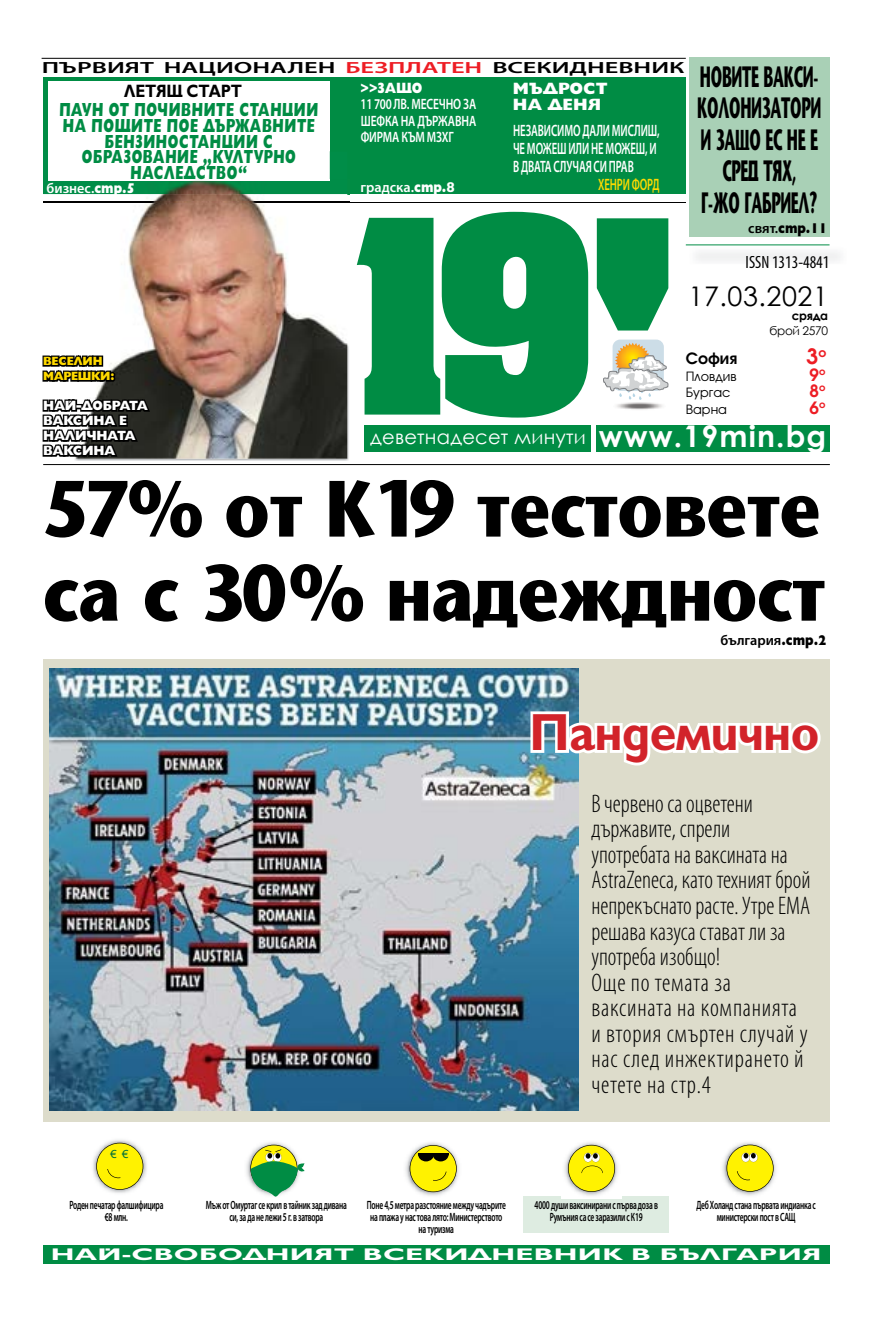
<style>
.page{position:relative;width:893px;height:1340px;background:#fff}
.page>*{position:absolute;margin:0;border:0;box-sizing:border-box;transform-origin:0 0}
.t1{font:79.5px/84px "Stone Sans";letter-spacing:-.01em;color:#000;scale:.9 1}
.t2{font:700 52.5px "Gilt";letter-spacing:-.01em;color:#d2232a;scale:.92 1}
.t3{font:700 29.85px "Century Gothic";letter-spacing:.04em;color:#fff}
.t4{font:29.4px/31.5px "Stone Sans";letter-spacing:-.01em;color:#000;text-align:center;scale:.5 1}
.t5{font:27px "Century Gothic";letter-spacing:.02em;color:#000}
.t6{font:300 condensed 25.5px/25.5px "Myriad Pro";color:#000;scale:.95 1}
.t7{font:700 22.35px "Avanti CYR";color:#ed1d24}
.t8{font:19.5px "Century Gothic";letter-spacing:.01em;color:#fff}
.t9{font:800 19.05px/15.8px "Gilt";letter-spacing:.03em;color:#008c44;text-align:center;scale:.69 1}
.t10{font:condensed 18px "Myriad Pro";color:#000;scale:.95 1}
.t11{font:700 18px "Gilt";letter-spacing:-.01em;color:#000;scale:.87 1}
.t12{font:700 17.85px "Avanti CYR";color:#ed1d24}
.t13{font:700 16.95px "Gilt";letter-spacing:.01em;color:#fff;scale:1.68 1}
.t14{font:600 16.5px/18px "Myriad Pro";letter-spacing:-.01em;color:#fff;scale:.65 1}
.t15{font:800 16.5px/16.5px "Gilt";color:#fff}
.t16{font:600 16.5px "Myriad Pro";letter-spacing:-.01em;color:#ffda00;scale:.65 1}
.t17{font:700 16.35px "Avanti CYR";color:#000}
.t18{font:600 16.2px "Myriad Pro";color:#000;scale:1.63 1}
.t19{font:600 15px/16.5px "Myriad Pro";letter-spacing:-.01em;color:#fff;text-align:justify;scale:.76 1}
.t20{font:800 15px "Gilt";color:#fff;scale:.85 1}
.t21{font:600 14.25px "Myriad Pro";color:#fff}
.t22{font:600 14.25px "Myriad Pro";color:#000}
.t23{font:800 14.25px "Gilt";color:#000;scale:.87 1}
.t24{font:800 13.5px/15px "Gilt";letter-spacing:-.02em;color:#fff;scale:.93 1}
.t25{font:13.35px "Avanti CYR";color:#000}
.t26{font:600 12px/12px "Myriad Pro";letter-spacing:-.03em;color:#000;text-align:center;scale:.62 1}
.t27{font:800 12px/15px "Gilt";letter-spacing:-.02em;color:#ffda00;scale:.93 1}
.t28{font:12px "Century Gothic";letter-spacing:-.03em;color:#000}
.t29{font:700 12px "Century Gothic";letter-spacing:-.03em;color:#000}
.t30{font:11.25px "Arial";color:#006f3b}
.s1{color:#ed1d24}
.s2{font-family:"Gilt";font-weight:800}
.s3{font-family:"Myriad Pro";font-weight:600}
</style>
<div class="page">
<svg style="left:597px;top:218px;width:71px;height:112px;background:#1b9858"></svg>
<div style="left:365px;top:425px;width:465px;height:27px;background:#008c44"></div>
<div style="left:591px;top:420px;width:5px;height:35px;background:#fff"></div>
<hr style="left:43px;top:202px;width:643px;height:1px;background:#000">
<svg style="left:357px;top:212px;width:231px;height:205px"></svg>
<hr style="left:43px;top:464px;width:787px;height:1px;background:#000">
<hr style="left:42px;top:58px;width:644px;height:1px;background:#000">
<hr style="left:686px;top:244px;width:143px;height:1px;background:#008c44">
<div style="left:43px;top:659px;width:786px;height:462px;background:#dddccb"></div>
<div style="left:524px;top:1196px;width:145px;height:36px;background:#deece1"></div>
<div style="left:43px;top:78px;width:643px;height:116px;background:#008c44"></div>
<div style="left:689px;top:58px;width:140px;height:179px;background:#a9d0b6"></div>
<div style="left:613px;top:339px;width:51px;height:52px;background:#ccdde7;border-radius:8px"></div>
<img style="left:616px;top:402px;width:47px;height:8px">
<img style="left:616px;top:343px;width:33px;height:12px">
<svg style="left:603px;top:355px;width:65px;height:45px"></svg>
<div style="left:43px;top:1245px;width:786px;height:18px;background:#008c44"></div>
<div style="left:48px;top:82px;width:282px;height:99px;background:#fff"></div>
<img style="left:43px;top:181px;width:304px;height:277px">
<img style="left:43px;top:202px;width:304px;height:1px">
<svg style="left:42px;top:350px;width:73px;height:36px"></svg>
<svg style="left:42px;top:394px;width:110px;height:66px;background:#313130"></svg>
<img style="left:562px;top:1142px;width:59px;height:56px">
<svg style="left:568px;top:1144px;width:47px;height:47px;background:#e8df3a"></svg>
<img style="left:722px;top:1142px;width:54px;height:54px">
<svg style="left:726px;top:1144px;width:48px;height:47px;background:#e8df3d"></svg>
<img style="left:246px;top:1142px;width:36px;height:40px">
<svg style="left:250px;top:1144px;width:54px;height:53px"></svg>
<img style="left:93px;top:1140px;width:54px;height:53px">
<svg style="left:96px;top:1142px;width:47px;height:47px;background:#ede431"></svg>
<img style="left:405px;top:1142px;width:54px;height:54px">
<svg style="left:410px;top:1145px;width:47px;height:47px;background:#d7cf31"></svg>
<hr style="left:418px;top:1153px;width:31px;height:1px;background:#000">
<img style="left:49px;top:668px;width:529px;height:442px">
<svg style="left:528px;top:708px;width:293px;height:60px"></svg>
<h3 class="t18" style="left:42px;top:57px;width:396px">ПЪРВИЯТ НАЦИОНАЛЕН <span class="s1">БЕЗПЛАТЕН</span> ВСЕКИДНЕВНИК</h3>
<h3 class="t11" style="left:124px;top:80px;width:137px">ЛЕТЯЩ СТАРТ</h3>
<h3 class="t9" style="left:59px;top:102px;width:378px">ПАУН ОТ ПОЧИВНИТЕ СТАНЦИИ<br>НА ПОЩИТЕ ПОЕ ДЪРЖАВНИТЕ<br>БЕНЗИНОСТАНЦИИ С<br>ОБРАЗОВАНИЕ “КУЛТУРНО<br>НАСЛЕДСТВО”</h3>
<p class="t21" style="left:47px;top:179px;width:90px">бизнес.<span class="s2">стр.5</span></p>
<p class="t20" style="left:361px;top:79px;width:74px">&gt;&gt;ЗАЩО</p>
<p class="t19" style="left:361px;top:96px;width:154px">11 700 ЛВ. МЕСЕЧНО ЗА ШЕФКА НА ДЪРЖАВНА ФИРМА КЪМ МЗХГ</p>
<p class="t21" style="left:361px;top:178px;width:96px">градска.<span class="s2">стр.8</span></p>
<h3 class="t15" style="left:513px;top:80px;width:96px">МЪДРОСТ<br>НА ДЕНЯ</h3>
<h3 class="t14" style="left:513px;top:121px;width:227px">НЕЗАВИСИМО ДАЛИ МИСЛИШ,<br>ЧЕ МОЖЕШ ИЛИ НЕ МОЖЕШ, И<br>В ДВАТА СЛУЧАЯ СИ ПРАВ</h3>
<h3 class="t16" style="left:598px;top:174px;width:96px">ХЕНРИ ФОРД</h3>
<h3 class="t4" style="left:697px;top:61px;width:250px">НОВИТЕ ВАКСИ-<br>КОЛОНИЗАТОРИ<br>И ЗАЩО ЕС НЕ Е<br>СРЕД ТЯХ,<br>Г-ЖО ГАБРИЕЛ?</h3>
<p class="t23" style="left:748px;top:220px;width:92px"><span class="s3">свят.</span>стр.11</p>
<h3 class="t10" style="left:746px;top:252px;width:90px">ISSN 1313-4841</h3>
<h3 class="t5" style="left:688px;top:277px;width:141px">17.03.2021</h3>
<p class="t29" style="left:792px;top:307px;width:38px">сряда</p>
<p class="t28" style="left:769px;top:322px;width:60px">брой 2570</p>
<p class="t27" style="left:43px;top:354px;width:78px">ВЕСЕЛИН<br>МАРЕШКИ:</p>
<p class="t24" style="left:43px;top:398px;width:114px">НАЙ-ДОБРАТА<br>ВАКСИНА Е<br>НАЛИЧНАТА<br>ВАКСИНА</p>
<h3 class="t17" style="left:686px;top:348px;width:53px">София</h3>
<h3 class="t7" style="left:806px;top:342px;width:21px">3<sup>о</sup></h3>
<p class="t25" style="left:686px;top:368px;width:52px">Пловдив</p>
<h3 class="t12" style="left:809px;top:363px;width:17px">9<sup>о</sup></h3>
<p class="t25" style="left:686px;top:385px;width:46px">Бургас</p>
<h3 class="t12" style="left:809px;top:380px;width:17px">8<sup>о</sup></h3>
<p class="t25" style="left:686px;top:401px;width:43px">Варна</p>
<h3 class="t12" style="left:809px;top:396px;width:17px">6<sup>о</sup></h3>
<h3 class="t8" style="left:370px;top:423px;width:217px">деветнадесет минути</h3>
<h3 class="t3" style="left:599px;top:413px;width:229px">www.19min.bg</h3>
<h1 class="t1" style="left:43px;top:468px;width:871px">57% от К19 тестовете са с 30% надеждност</h1>
<p class="t22" style="left:720px;top:631px;width:108px">българия<span class="s2">.стр.2</span></p>
<h2 class="t2" style="left:530px;top:703px;width:317px">Пандемично</h2>
<p class="t30" style="left:110px;top:1146px;width:19px">€ €</p>
<p class="t6" style="left:591px;top:790px;width:232px">В червено са оцветени държавите, спрели употребата на ваксината на<br>AstraZeneca, като техният брой непрекъснато расте. Утре ЕМА решава казуса стават ли за употреба изобщо!<br>Още по темата за ваксината на компанията и втория смъртен случай у нас след инжектирането й четете на стр.4</p>
<p class="t26" style="left:69px;top:1198px;width:153px">Роден печатар фалшифицира €8 млн.</p>
<p class="t26" style="left:206px;top:1198px;width:229px">Мъж от Омуртаг се крил в тайник зад дивана си, за да не лежи 5 г. в затвора</p>
<p class="t26" style="left:367px;top:1198px;width:226px">Поне 4,5 метра разстояние между чадърите на плажа у нас това лято: Министерството на туризма</p>
<p class="t26" style="left:535px;top:1198px;width:200px">4000 души ваксинирани с първа доза в<br>Румъния са се заразили с К19</p>
<p class="t26" style="left:696px;top:1198px;width:194px">Деб Холанд стана първата индианка с министерски пост в САЩ</p>
<h3 class="t13" style="left:51px;top:1244px;width:460px">НАЙ-СВОБОДНИЯТ ВСЕКИДНЕВНИК В БЪЛГАРИЯ</h3>
</div>
